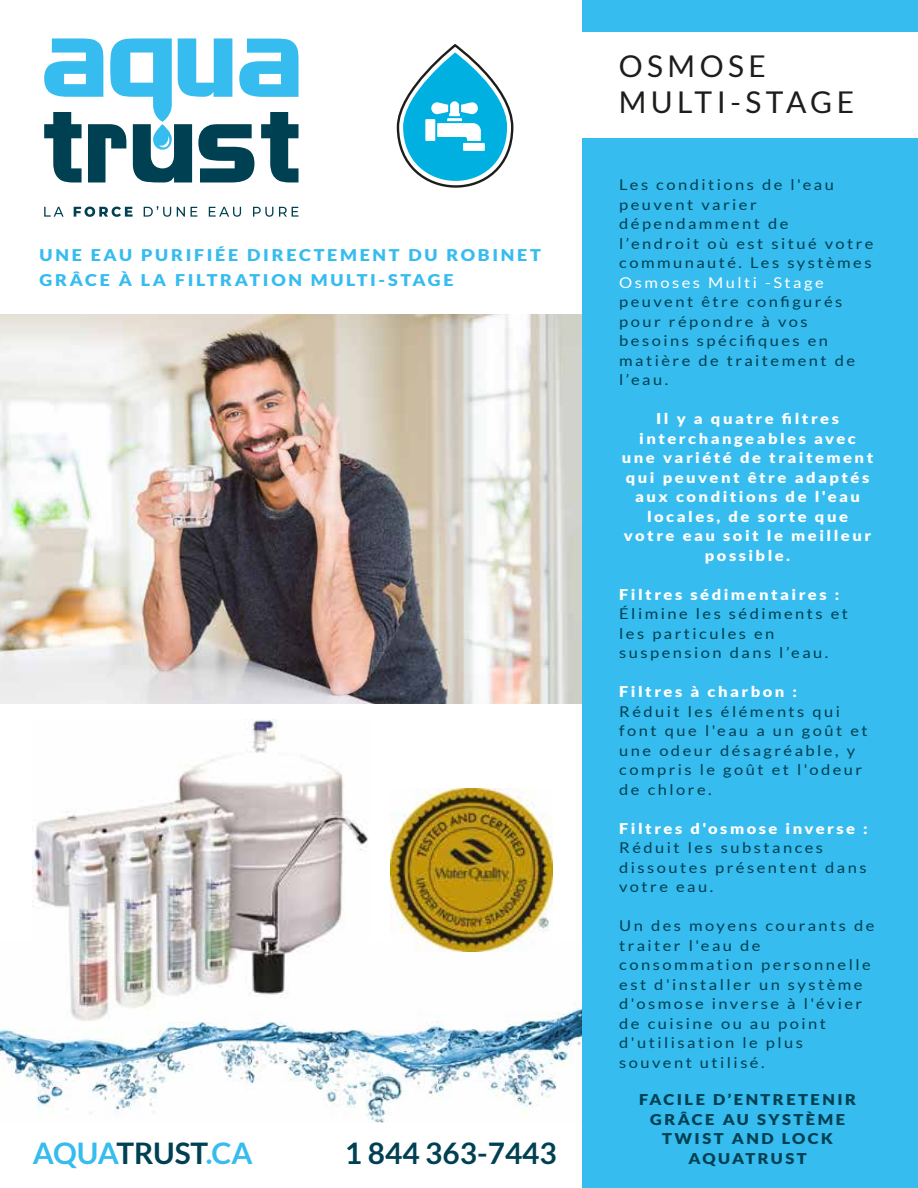
<style>
.page{position:relative;width:918px;height:1188px;background:#fff}
.page>*{position:absolute;margin:0;border:0;box-sizing:border-box;transform-origin:0 0}
.t1{font:30px/36px "Lato";letter-spacing:.15em;color:#1d1d1b}
.t2{font:700 29.7px "Lato";color:#36bcee}
.t3{font:700 29.7px "Lato";color:#004053}
.t4{font:900 16.2px/25.5px "Lato";letter-spacing:.15em;color:#36bcee;scale:1.11 1}
.t5{font:14.85px/19.5px "Lato";letter-spacing:.15em;color:#004053;scale:1.11 1}
.t6{font:900 14.85px/19.5px "Lato";letter-spacing:.15em;color:#fff;text-align:center;scale:1.11 1}
.t7{font:900 14.85px/19.5px "Lato";letter-spacing:.15em;color:#004053;text-align:center;scale:1.11 1}
.t8{font:14.85px "Lato";letter-spacing:.15em;color:#fff;scale:1.11 1}
.s1{color:#004053}
</style>
<div class="page">
<img style="left:0;top:943px;width:583px;height:179px">
<img style="left:0;top:315px;width:583px;height:389px">
<div style="left:583px;top:0;width:335px;height:1188px;background:#36bcee"></div>
<div style="left:578px;top:32px;width:340px;height:106px;background:#fff"></div>
<img style="left:33px;top:719px;width:337px;height:302px">
<img style="left:390px;top:788px;width:162px;height:164px">
<svg style="left:44px;top:207px;width:20px;height:10px"></svg>
<svg style="left:74px;top:207px;width:59px;height:10px"></svg>
<svg style="left:144px;top:206px;width:27px;height:11px"></svg>
<svg style="left:177px;top:207px;width:8px;height:10px"></svg>
<svg style="left:191px;top:207px;width:6px;height:10px"></svg>
<svg style="left:209px;top:207px;width:32px;height:10px"></svg>
<svg style="left:253px;top:207px;width:20px;height:10px"></svg>
<svg style="left:279px;top:207px;width:20px;height:10px"></svg>
<svg style="left:44px;top:38px;width:255px;height:144px"></svg>
<svg style="left:396px;top:45px;width:118px;height:143px"></svg>
<div style="left:463px;top:143px;width:22px;height:8px;background:#fff"></div>
<div style="left:425px;top:119px;width:10px;height:22px;background:#fff"></div>
<p class="t4" style="left:40px;top:242px;width:453px">UNE EAU PURIFIÉE DIRECTEMENT DU ROBINET<br>GRÂCE À LA FILTRATION MULTI-STAGE</p>
<h2 class="t2" style="left:33px;top:1136px;width:221px">AQUA<span class="s1">TRUST</span>.CA</h2>
<h2 class="t3" style="left:345px;top:1136px;width:213px">1 844 363-7443</h2>
<h1 class="t1" style="left:619px;top:48px;width:237px">OSMOSE<br>MULTI-STAGE</h1>
<p class="t5" style="left:619px;top:175px;width:231px">Les conditions de l'eau peuvent varier dépendamment de<br>l’endroit où est situé votre communauté. Les systèmes</p>
<p class="t8" style="left:619px;top:274px;width:186px">Osmoses Multi -Stage</p>
<p class="t5" style="left:619px;top:292px;width:214px">peuvent être configurés pour répondre à vos besoins spécifiques en matière de traitement de l’eau.</p>
<p class="t6" style="left:622px;top:409px;width:228px">Il y a quatre filtres interchangeables avec une variété de traitement qui peuvent être adaptés aux conditions de l'eau locales, de sorte que votre eau soit le meilleur possible.</p>
<p class="t6" style="left:619px;top:584px;width:200px">Filtres sédimentaires :</p>
<p class="t5" style="left:619px;top:604px;width:208px">Élimine les sédiments et les particules en suspension dans l’eau.</p>
<p class="t6" style="left:619px;top:682px;width:162px">Filtres à charbon :</p>
<p class="t5" style="left:619px;top:702px;width:225px">Réduit les éléments qui font que l'eau a un goût et une odeur désagréable, y compris le goût et l'odeur de chlore.</p>
<p class="t6" style="left:619px;top:818px;width:225px">Filtres d'osmose inverse :</p>
<p class="t5" style="left:619px;top:838px;width:224px">Réduit les substances dissoutes présentent dans votre eau.</p>
<p class="t5" style="left:619px;top:916px;width:231px">Un des moyens courants de traiter l'eau de consommation personnelle est d'installer un système d'osmose inverse à l'évier de cuisine ou au point d'utilisation le plus souvent utilisé.</p>
<p class="t7" style="left:639px;top:1090px;width:197px">FACILE D’ENTRETENIR<br>GRÂCE AU SYSTÈME<br>TWIST AND LOCK<br>AQUATRUST</p>
</div>
